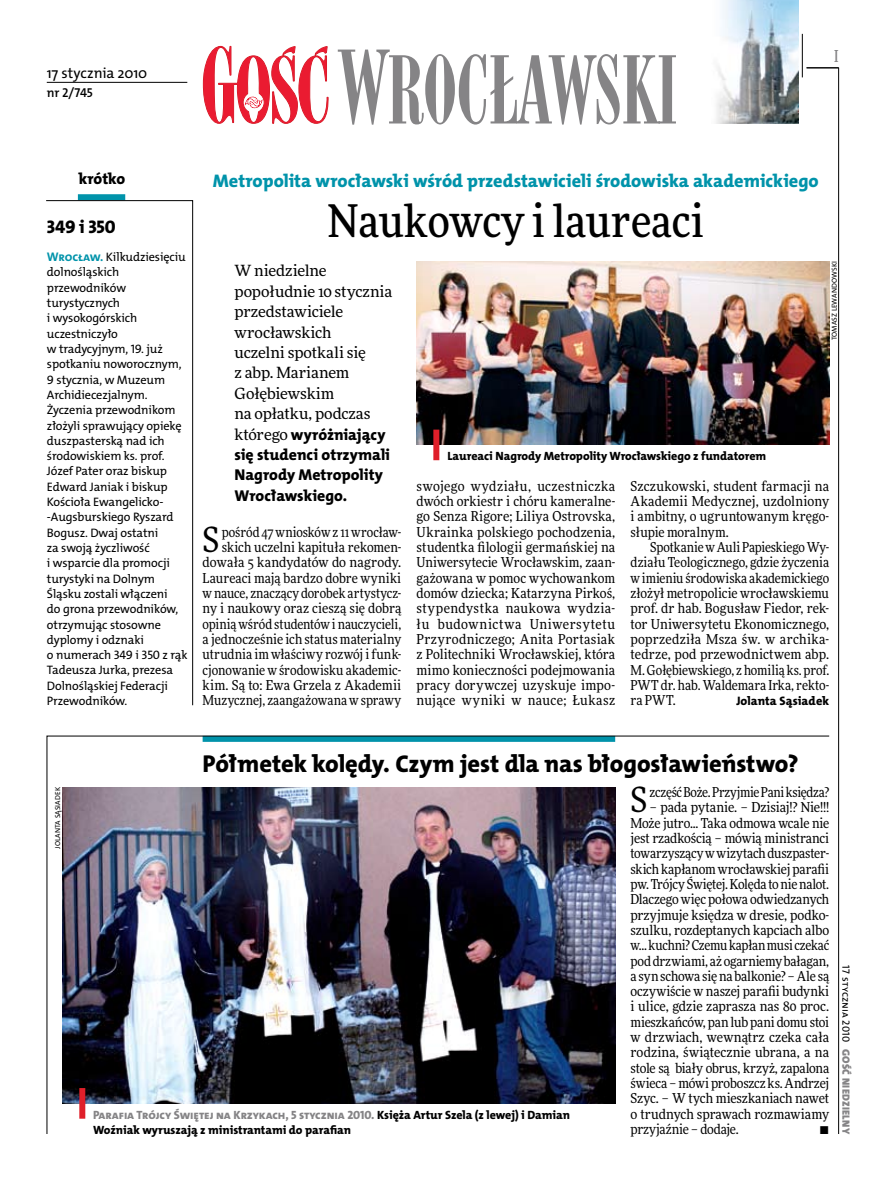
<style>
.page{position:relative;width:893px;height:1191px;background:#fff}
.page>*{position:absolute;margin:0;border:0;box-sizing:border-box;transform-origin:0 0}
.t1{font:500 45px "Freeday Narrow";color:#000}
.t2{font:34.8px "Freeday Narrow News";color:#000}
.t3{font:24.45px "The Mix HP8 Ex Bld";letter-spacing:-.005em;color:#000}
.t4{font:18.3px "The Mix HP8 Ex Bld";color:#0093aa}
.t5{font:18.3px "The Mix HP8 Ex Bld";letter-spacing:-.015em;color:#000}
.t6{font:500 16.5px "Freeday Narrow";color:#858486;scale:.9 1}
.t7{font:15.75px/20.4px "The Mix HP8 Ex Bld";color:#000}
.t8{font:15.45px/20.4px "Freeday News";letter-spacing:-.005em;color:#000}
.t9{font:14.85px "The Mix HP5 Plain";color:#000}
.t10{font:13.65px/15.3px "Freeday Narrow News";color:#000;text-align:justify}
.t11{font:13.65px "Freeday Narrow News";letter-spacing:-.02em;color:#000}
.t12{font:12.9px "The Mix HP6 Se Bld";color:#000}
.t13{font:12.3px/15.3px "The Mix HP5 Plain";letter-spacing:-.01em;color:#000}
.t14{font:12.3px "The Mix HP8 Ex Bld";letter-spacing:.01em;color:#000}
.t15{font:12px/15.3px "The Mix HP8 Ex Bld";letter-spacing:-.005em;color:#000}
.t16{font:10.5px "The Mix HP9 Blk";letter-spacing:.025em;color:#858486}
.t17{font:10.5px "The Mix HP5 Plain";letter-spacing:.015em;color:#000}
.t18{font:7.2px "The Mix HP5 Plain";letter-spacing:.015em;color:#000}
.s1{font-family:"The Mix HP7 Bld";font-size:12.6px;color:#0093aa}
.s2{font-family:"Freeday News";font-size:15.45px}
.s3{color:#858486}
</style>
<div class="page">
<hr style="left:838px;top:68px;width:1px;height:1066px;background:#000">
<hr style="left:802px;top:34px;width:1px;height:43px;background:#000">
<svg style="left:47px;top:735px;width:783px;height:399px"></svg>
<hr style="left:806px;top:68px;width:33px;height:1px;background:#000">
<svg style="left:203px;top:46px;width:125px;height:78px"></svg>
<svg style="left:338px;top:50px;width:338px;height:75px"></svg>
<img style="left:716px;top:0;width:82px;height:123px">
<hr style="left:47px;top:82px;width:140px;height:1px;background:#000">
<img style="left:62px;top:787px;width:553px;height:316px">
<div style="left:79px;top:1088px;width:6px;height:30px;background:#df1f2a"></div>
<img style="left:416px;top:261px;width:413px;height:184px">
<div style="left:433px;top:429px;width:6px;height:31px;background:#df1f2a"></div>
<div style="left:78px;top:194px;width:47px;height:6px;background:#0093aa"></div>
<svg style="left:46px;top:200px;width:147px;height:505px"></svg>
<p class="t9" style="left:47px;top:63px;width:102px">17 stycznia 2010</p>
<p class="t12" style="left:47px;top:85px;width:48px">nr 2/745</p>
<p class="t6" style="left:834px;top:46px;width:6px">I</p>
<p class="t7" style="left:79px;top:168px;width:48px">krótko</p>
<h3 class="t5" style="left:47px;top:215px;width:70px">349 i 350</h3>
<p class="t13" style="left:47px;top:249px;width:142px"><span class="s1">Wrocław.</span> Kilkudziesięciu dolnośląskich przewodników turystycznych<br>i wysokogórskich uczestniczyło<br>w tradycyjnym, 19. już spotkaniu noworocznym,<br>9 stycznia, w Muzeum<br>Archidiecezjalnym.<br>Życzenia przewodnikom złożyli sprawujący opiekę duszpasterską nad ich środowiskiem ks. prof.<br>Józef Pater oraz biskup<br>Edward Janiak i biskup<br>Kościoła Ewangelicko--Augsburskiego Ryszard<br>Bogusz. Dwaj ostatni<br>za swoją życzliwość<br>i wsparcie dla promocji turystyki na Dolnym<br>Śląsku zostali włączeni<br>do grona przewodników, otrzymując stosowne dyplomy i odznaki<br>o numerach 349 i 350 z rąk<br>Tadeusza Jurka, prezesa<br>Dolnośląskiej Federacji<br>Przewodników.</p>
<h3 class="t4" style="left:213px;top:169px;width:607px">Metropolita wrocławski wśród przedstawicieli środowiska akademickiego</h3>
<h1 class="t1" style="left:328px;top:193px;width:378px">Naukowcy i laureaci</h1>
<p class="t8" style="left:234px;top:260px;width:159px">W niedzielne popołudnie 10 stycznia przedstawiciele wrocławskich<br>uczelni spotkali się<br>z abp. Marianem<br>Gołębiewskim<br>na opłatku, podczas</p>
<p class="t7" style="left:234px;top:424px;width:157px"><span class="s2">którego</span> wyróżniający się studenci otrzymali<br>Nagrody Metropolity<br>Wrocławskiego.</p>
<p class="t10" style="left:203px;top:524px;width:200px;text-align:right">pośród 47 wniosków z 11 wrocław&shy;skich uczelni kapituła rekomen&shy;dowała 5 kandydatów do nagrody.<br>Laureaci mają bardzo dobre wyniki w nauce, znaczący dorobek artystycz&shy;ny i naukowy oraz cieszą się dobrą opinią wśród studentów i nauczycieli, a jednocześnie ich status materialny utrudnia im właściwy rozwój i funk&shy;cjonowanie w środowisku akademic&shy;kim. Są to: Ewa Grzela z Akademii Muzycznej, zaangażowana w sprawy</p>
<h2 class="t2" style="left:203px;top:518px;width:18px">S</h2>
<p class="t15" style="left:448px;top:448px;width:320px">Laureaci Nagrody Metropolity Wrocławskiego z fundatorem</p>
<p class="t18" style="left:830px;top:340px;width:80px;rotate:-90deg">Tomasz Lewandowski</p>
<p class="t10" style="left:417px;top:478px;width:200px">swojego wydziału, uczestniczka dwóch orkiestr i chóru kameralne&shy;go Senza Rigore; Liliya Ostrovska, Ukrainka polskiego pochodzenia, studentka filologii germańskiej na Uniwersytecie Wrocławskim, zaan&shy;gażowana w pomoc wychowankom domów dziecka; Katarzyna Pirkoś, stypendystka naukowa wydzia&shy;łu budownictwa Uniwersytetu Przyrodniczego; Anita Portasiak z Politechniki Wrocławskiej, która mimo konieczności podejmowania pracy dorywczej uzyskuje impo&shy;nujące wyniki w nauce; Łukasz</p>
<p class="t10" style="left:630px;top:478px;width:200px">Szczukowski, student farmacji na Akademii Medycznej, uzdolniony i ambitny, o ugruntowanym kręgo&shy;słupie moralnym.</p>
<p class="t10" style="left:630px;top:539px;width:200px;text-indent:20px">Spotkanie wAuli Papieskiego Wy&shy;działu Teologicznego, gdzie życzenia w imieniu środowiska akademickiego złożył metropolicie wrocławskiemu prof. dr hab. Bogusław Fiedor, rek&shy;tor Uniwersytetu Ekonomicznego, poprzedziła Msza św. w archika&shy;tedrze, pod przewodnictwem abp.<br>M. Gołębiewskiego, z homilią ks. prof.<br>PWT dr. hab. Waldemara Irka, rekto&shy;ra PWT.</p>
<p class="t14" style="left:736px;top:693px;width:95px">Jolanta Sąsiadek</p>
<p class="t18" style="left:53px;top:848px;width:63px;rotate:-90deg">Jolanta Sąsiadek</p>
<h3 class="t3" style="left:203px;top:747px;width:598px">Półmetek kolędy. Czym jest dla nas błogosławieństwo?</h3>
<h2 class="t2" style="left:630px;top:778px;width:18px">S</h2>
<p class="t11" style="left:650px;top:784px;width:181px">zczęść Boże. Przyjmie Pani księdza?</p>
<p class="t10" style="left:630px;top:799px;width:200px;text-indent:19px">– pada pytanie. – Dzisiaj!? Nie!!!<br>Może jutro... Taka odmowa wcale nie jest rzadkością – mówią ministranci towarzyszący wwizytach duszpaster&shy;skich kapłanom wrocławskiej parafii pw. Trójcy Świętej. Kolęda to nie nalot.<br>Dlaczego więc połowa odwiedzanych przyjmuje księdza w dresie, podko&shy;szulku, rozdeptanych kapciach albo w... kuchni? Czemu kapłan musi czekać pod drzwiami, aż ogarniemy bałagan, a syn schowa się na balkonie? – Ale są oczywiście w naszej parafii budynki i ulice, gdzie zaprasza nas 80 proc. mieszkańców, pan lub pani domu stoi w drzwiach, wewnątrz czeka cała rodzina, świątecznie ubrana, a na stole są biały obrus, krzyż, zapalona świeca – mówi proboszcz ks. Andrzej Szyc. – W tych mieszkaniach nawet o trudnych sprawach rozmawiamy przyjaźnie – dodaje.</p>
<p class="t15" style="left:93px;top:1107px;width:478px"><span class="s3">Parafia Trójcy Świętej na Krzykach, 5 stycznia 2010.</span> Księża Artur Szela (z lewej) i Damian<br>Woźniak wyruszają z ministrantami do parafian</p>
<p class="t10" style="left:819px;top:1121px;width:11px">•</p>
<p class="t17" style="left:853px;top:965px;width:78px;rotate:90deg">17 stycznia 2010</p>
<p class="t16" style="left:853px;top:1049px;width:86px;rotate:90deg">Gość Niedzielny</p>
</div>
